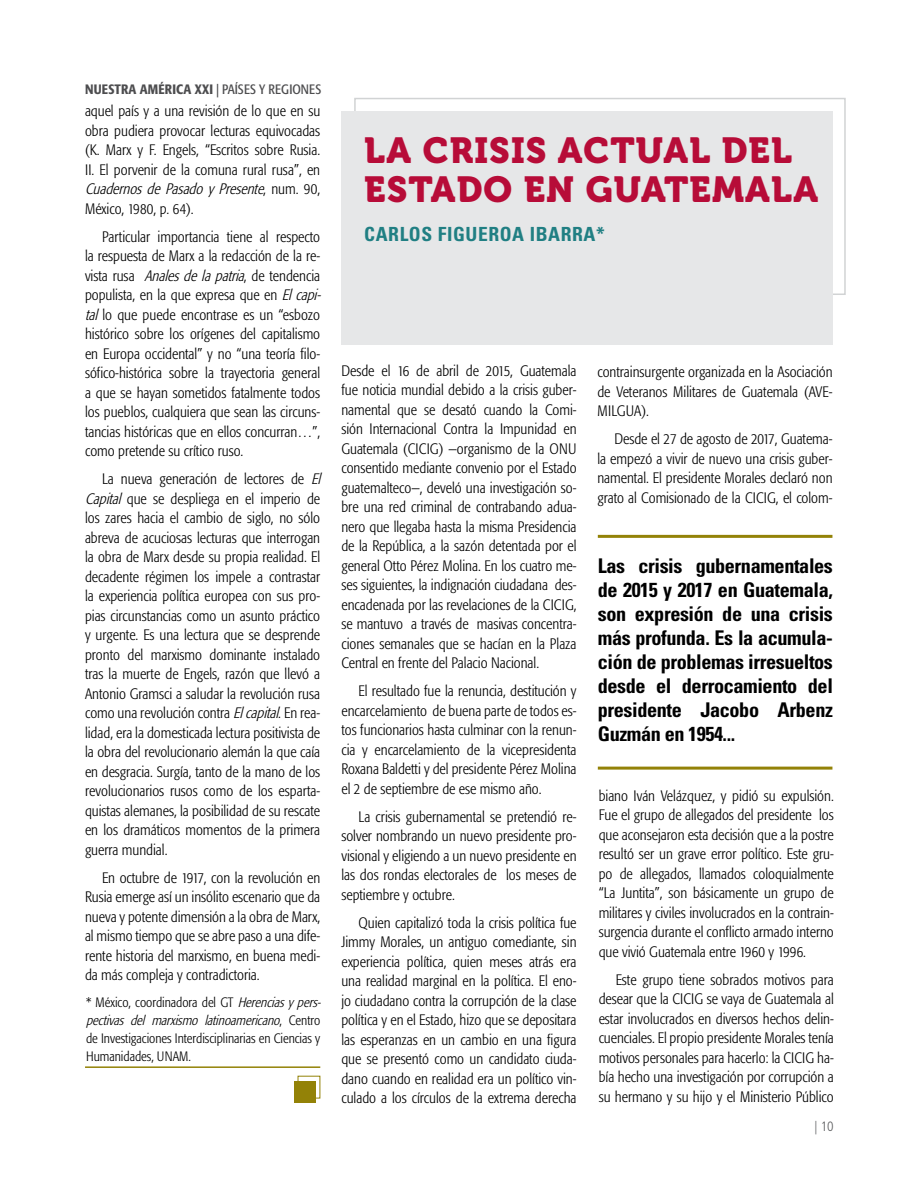
<style>
.page{position:relative;width:918px;height:1188px;background:#fff}
.page>*{position:absolute;margin:0;border:0;box-sizing:border-box;transform-origin:0 0}
.t1{font:36px/39px "Museo 900";letter-spacing:.03em;color:#b70c38}
.t2{font:700 condensed 20.25px/24px "Univers LT Std";letter-spacing:-.02em;color:#000;text-align:justify}
.t3{font:700 condensed 19.5px "Univers LT Std";letter-spacing:.03em;color:#207f83}
.t4{font:300 condensed 15px/19.5px "Formata";color:#000;text-align:justify}
.t5{font:300 condensed 13.5px/18px "Formata";color:#000}
.t6{font:500 condensed 13.5px "Formata";letter-spacing:.02em;color:#4d4d4f}
.t7{font:300 condensed 13.5px "Frutiger LT Std";color:#58595b}
.s1{font-weight:400}
.s2{font-style:italic}
</style>
<div class="page">
<div style="left:354px;top:98px;width:492px;height:197px;border:2px solid #d1d3d4"></div>
<div style="left:341px;top:111px;width:492px;height:233px;background:#e6e7e8"></div>
<hr style="left:598px;top:535px;width:234px;height:3px;background:#938207">
<hr style="left:598px;top:767px;width:234px;height:3px;background:#938207">
<div style="left:294px;top:1081px;width:22px;height:22px;background:#938207"></div>
<hr style="left:85px;top:1066px;width:235px;height:2px;background:#938207">
<p class="t6" style="left:85px;top:81px;width:238px">NUESTRA AMÉRICA XXI <span class="s1">| PAÍSES Y REGIONES</span></p>
<p class="t4" style="left:85px;top:101px;width:237px">aquel país y a una revisión de lo que en su obra pudiera provocar lecturas equivocadas (K. Marx y F. Engels, “Escritos sobre Rusia.<br>II. El porvenir de la comuna rural rusa”, en <span class="s2">Cuadernos de Pasado y Presente</span>, n u m . 9 0 , México, 1980, p. 64).</p>
<p class="t4" style="left:85px;top:227px;width:241px;text-align:left;text-indent:17px">Particular importancia tiene al respecto la respuesta de Marx a la redacción de la re&shy;vista rusa <span class="s2">Analesdelapatria</span>, de tendencia populista, en la que expresa que en <span class="s2">Elcapi&shy;tal</span>lo que puede encontrase es un “esbozo histórico sobre los orígenes del capitalismo en Europa occidental” y no “una teoría filo&shy;sófico-histórica sobre la trayectoria general a que se hayan sometidos fatalmente todos los pueblos, cualquiera que sean las circuns&shy;tancias históricas que en ellos concurran…”, como pretende su crítico ruso.</p>
<p class="t4" style="left:85px;top:469px;width:241px;text-align:left;text-indent:17px">La nueva generación de lectores de <span class="s2">El Capital</span> que se despliega en el imperio de los zares hacia el cambio de siglo, no sólo abreva de acuciosas lecturas que interrogan la obra de Marx desde su propia realidad. El decadente régimen los impele a contrastar la experiencia política europea con sus pro&shy;pias circunstancias como un asunto práctico y urgente. Es una lectura que se desprende pronto del marxismo dominante instalado tras la muerte de Engels, razón que llevó a Antonio Gramsci a saludar la revolución rusa como una revolución contra <span class="s2">Elcapital</span>. En rea&shy;lidad, era la domesticada lectura positivista de la obra del revolucionario alemán la que caía en desgracia. Surgía, tanto de la mano de los revolucionarios rusos como de los esparta&shy;quistas alemanes, la posibilidad de su rescate en los dramáticos momentos de la primera guerra mundial.</p>
<p class="t4" style="left:85px;top:868px;width:237px;text-indent:17px">En octubre de 1917, con la revolución en Rusia emerge así un insólito escenario que da nueva y potente dimensión a la obra de Marx, al mismo tiempo que se abre paso a una dife&shy;rente historia del marxismo, en buena medi&shy;da más compleja y contradictoria.</p>
<p class="t5" style="left:86px;top:993px;width:240px">* México, coordinadora del GT <span class="s2">Herenciasy pers&shy;pectivas del marxismo latinoamericano</span>, C e n t r o de Investigaciones Interdisciplinarias en Ciencias y Humanidades, UNAM.</p>
<h1 class="t1" style="left:364px;top:131px;width:455px">LA CRISIS ACTUAL DEL<br>ESTADO EN GUATEMALA</h1>
<h3 class="t3" style="left:364px;top:222px;width:242px">CARLOS FIGUEROA IBARRA*</h3>
<p class="t4" style="left:341px;top:361px;width:237px">Desde el 16 de abril de 2015, Guatemala fue noticia mundial debido a la crisis guber&shy;namental que se desató cuando la Comi&shy;sión Internacional Contra la Impunidad en Guatemala (CICIG) —organismo de la ONU consentido mediante convenio por el Estado guatemalteco—, develó una investigación so&shy;bre una red criminal de contrabando adua&shy;nero que llegaba hasta la misma Presidencia de la República, a la sazón detentada por el general Otto Pérez Molina. En los cuatro me&shy;ses siguientes, la indignación ciudadana des&shy;encadenada por las revelaciones de la CICIG, se mantuvo a través de masivas concentra&shy;ciones semanales que se hacían en la Plaza Central en frente del Palacio Nacional.</p>
<p class="t4" style="left:341px;top:682px;width:237px;text-indent:17px">El resultado fue la renuncia, destitución y encarcelamiento de buena parte de todos es&shy;tos funcionarios hasta culminar con la renun&shy;cia y encarcelamiento de la vicepresidenta Roxana Baldetti y del presidente Pérez Molina el 2 de septiembre de ese mismo año.</p>
<p class="t4" style="left:341px;top:807px;width:237px;text-indent:17px">La crisis gubernamental se pretendió re&shy;solver nombrando un nuevo presidente pro&shy;visional y eligiendo a un nuevo presidente en las dos rondas electorales de los meses de septiembre y octubre.</p>
<p class="t4" style="left:341px;top:913px;width:237px;text-indent:17px">Quien capitalizó toda la crisis política fue Jimmy Morales, un antiguo comediante, sin experiencia política, quien meses atrás era una realidad marginal en la política. El eno&shy;jo ciudadano contra la corrupción de la clase política y en el Estado, hizo que se depositara las esperanzas en un cambio en una figura que se presentó como un candidato ciuda&shy;dano cuando en realidad era un político vin&shy;culado a los círculos de la extrema derecha</p>
<p class="t4" style="left:597px;top:363px;width:237px">contrainsurgente organizada en la Asociación de Veteranos Militares de Guatemala (AVE-MILGUA).</p>
<p class="t4" style="left:597px;top:430px;width:237px;text-indent:17px">Desde el 27 de agosto de 2017, Guatema&shy;la empezó a vivir de nuevo una crisis guber&shy;namental. El presidente Morales declaró non grato al Comisionado de la CICIG, el colom-</p>
<h2 class="t2" style="left:598px;top:553px;width:237px">Las crisis gubernamentales de 2015 y 2017 en Guatemala, son expresión de una crisis más profunda. Es la acumula&shy;ción de problemas irresueltos desde el derrocamiento del presidente Jacobo Arbenz Guzmán en 1954...</h2>
<p class="t4" style="left:599px;top:786px;width:237px">biano Iván Velázquez, y pidió su expulsión.<br>Fue el grupo de allegados del presidente los que aconsejaron esta decisión que a la postre resultó ser un grave error político. Este gru&shy;po de allegados, llamados coloquialmente “La Juntita”, son básicamente un grupo de militares y civiles involucrados en la contrain&shy;surgencia durante el conflicto armado interno que vivió Guatemala entre 1960 y 1996.</p>
<p class="t4" style="left:599px;top:970px;width:237px;text-indent:17px">Este grupo tiene sobrados motivos para desear que la CICIG se vaya de Guatemala al estar involucrados en diversos hechos delin&shy;cuenciales. El propio presidente Morales tenía motivos personales para hacerlo: la CICIG ha&shy;bía hecho una investigación por corrupción a su hermano y su hijo y el Ministerio Público</p>
<p class="t7" style="left:815px;top:1118px;width:21px">| 10</p>
</div>
